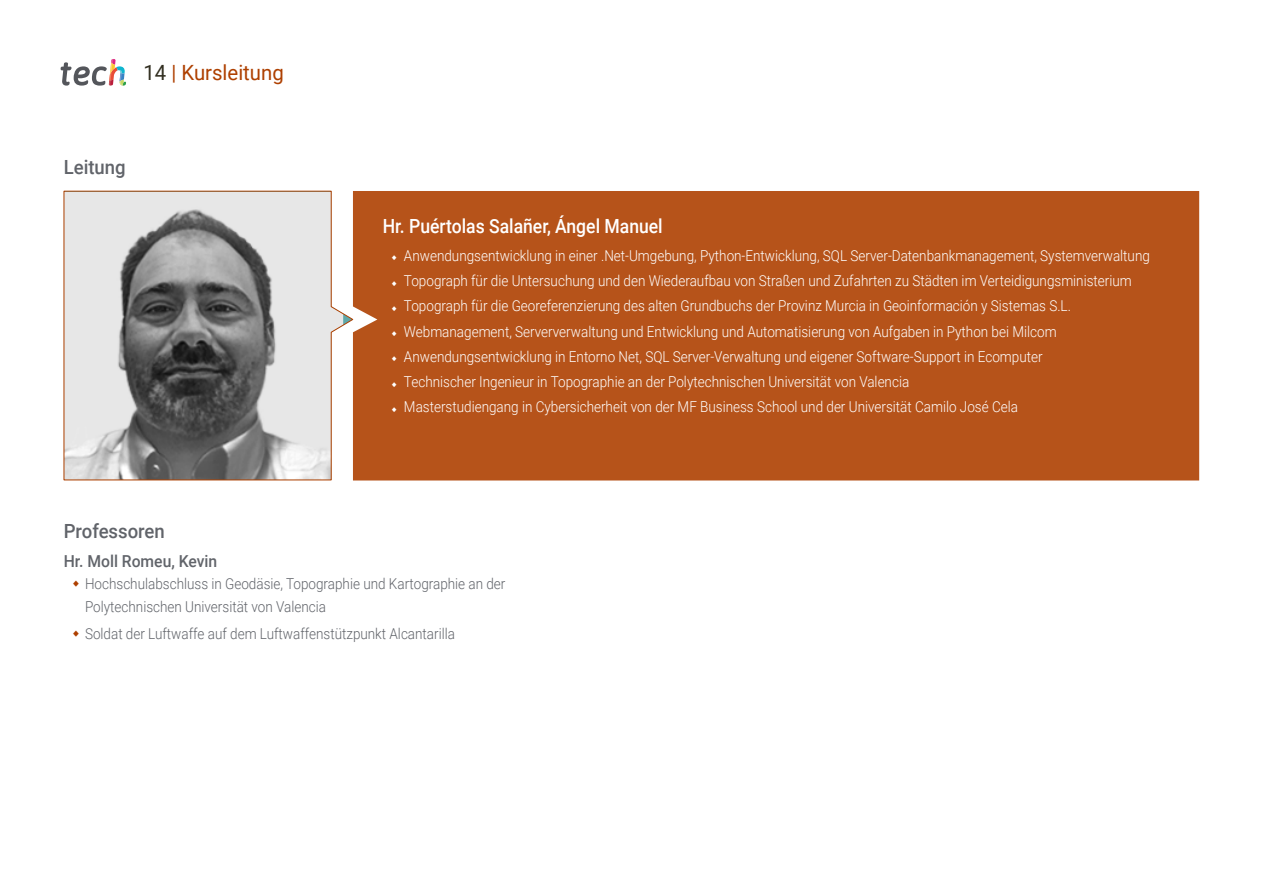
<style>
.page{position:relative;width:1263px;height:893px;background:#fff}
.page>*{position:absolute;margin:0;border:0;box-sizing:border-box;transform-origin:0 0}
.t1{font:21px "Roboto";color:#ae4000}
.t2{font:500 19.5px "Roboto";color:#fff;scale:.9 1}
.t3{font:500 19.5px "Roboto";color:#61646a;scale:.95 1}
.t4{font:500 16.5px "Roboto";color:#61646a;scale:.95 1}
.t5{font:300 15px/25.2px "Roboto";color:#fff;scale:.9 1}
.t6{font:300 15px/22.5px "Roboto";color:#61646a;scale:.9 1}
.s1{color:#312e20}
</style>
<div class="page">
<svg style="left:61px;top:59px;width:65px;height:27px"></svg>
<div style="left:353px;top:191px;width:846px;height:289px;background:#b6531a"></div>
<svg style="left:64px;top:191px;width:289px;height:289px"></svg>
<svg style="left:392px;top:255px;width:5px;height:5px"></svg>
<svg style="left:392px;top:281px;width:5px;height:5px"></svg>
<svg style="left:392px;top:306px;width:5px;height:5px"></svg>
<svg style="left:392px;top:331px;width:5px;height:5px"></svg>
<svg style="left:392px;top:356px;width:5px;height:5px"></svg>
<svg style="left:392px;top:382px;width:5px;height:5px"></svg>
<svg style="left:392px;top:407px;width:5px;height:5px"></svg>
<h1 class="t1" style="left:144px;top:57px;width:142px"><span class="s1">14</span> | Kursleitung</h1>
<h2 class="t3" style="left:64px;top:153px;width:67px">Leitung</h2>
<h2 class="t2" style="left:383px;top:212px;width:313px">Hr. Puértolas Salañer, Ángel Manuel</h2>
<p class="t5" style="left:404px;top:242px;width:830px">Anwendungsentwicklung in einer .Net-Umgebung, Python-Entwicklung, SQL Server-Datenbankmanagement, Systemverwaltung Topograph für die Untersuchung und den Wiederaufbau von Straßen und Zufahrten zu Städten im Verteidigungsministerium Topograph für die Georeferenzierung des alten Grundbuchs der Provinz Murcia in Geoinformación y Sistemas S.L.<br>Webmanagement, Serververwaltung und Entwicklung und Automatisierung von Aufgaben in Python bei Milcom Anwendungsentwicklung in Entorno Net, SQL Server-Verwaltung und eigener Software-Support in Ecomputer<br>Technischer Ingenieur in Topographie an der Polytechnischen Universität von Valencia<br>Masterstudiengang in Cybersicherheit von der MF Business School und der Universität Camilo José Cela</p>
<h2 class="t3" style="left:64px;top:517px;width:108px">Professoren</h2>
<p class="t4" style="left:64px;top:550px;width:163px">Hr. Moll Romeu, Kevin</p>
<p class="t6" style="left:85px;top:572px;width:469px">Hochschulabschluss in Geodäsie, Topographie und Kartographie an der<br>Polytechnischen Universität von Valencia</p>
<p class="t6" style="left:85px;top:622px;width:413px">Soldat der Luftwaffe auf dem Luftwaffenstützpunkt Alcantarilla</p>
</div>
